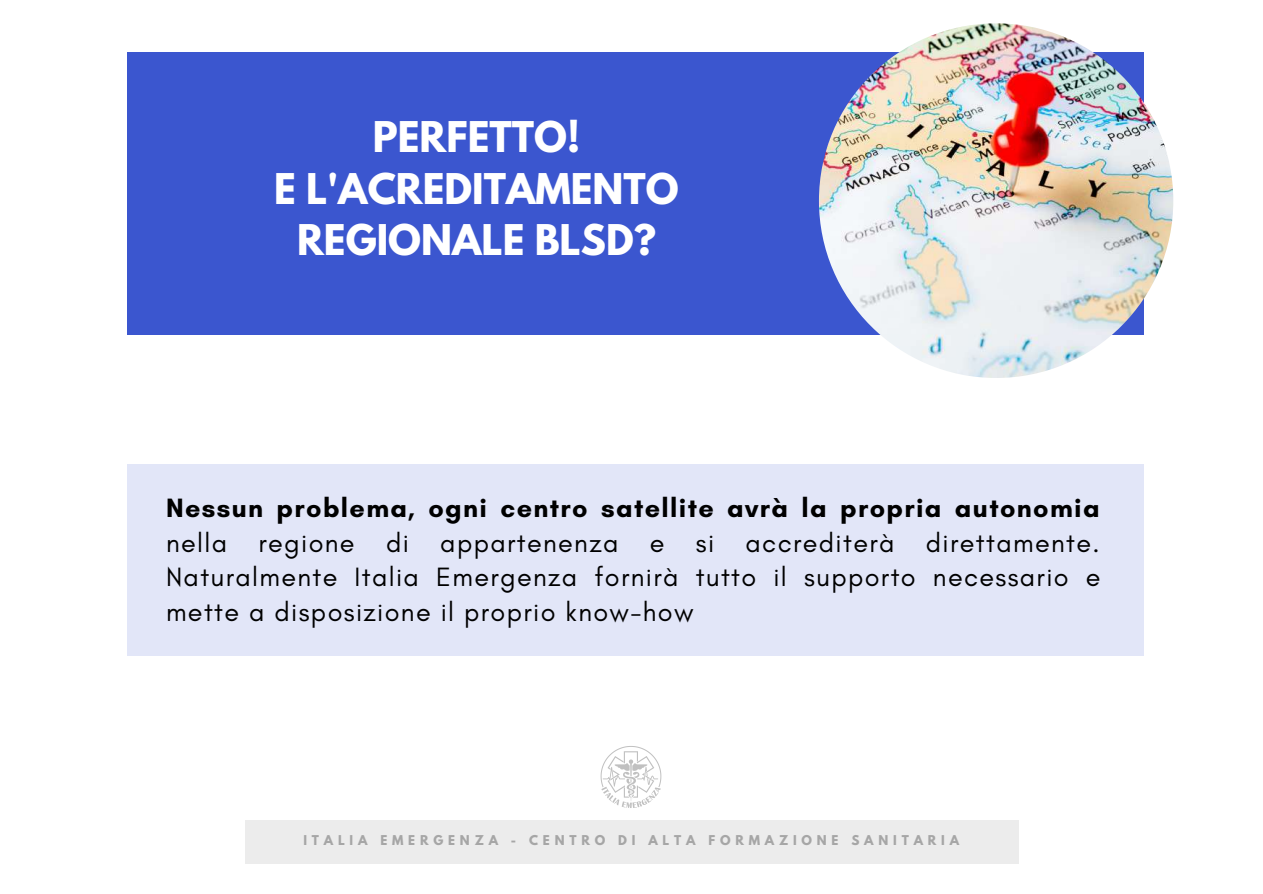
<style>
.page{position:relative;width:1263px;height:894px;background:#fff}
.page>*{position:absolute;margin:0;border:0;box-sizing:border-box;transform-origin:0 0}
.t1{font:700 37.5px/51.8px "League Spartan";color:#fff;text-align:center}
.t2{font:27px/34.8px "Glacial Indifference";letter-spacing:.05em;color:#000;text-align:justify}
.t3{font:700 27px "Glacial Indifference";letter-spacing:.05em;color:#000}
.t4{font:700 12px "League Spartan";letter-spacing:.4em;color:#a6a6a6}
</style>
<div class="page">
<div style="left:127px;top:52px;width:1017px;height:283px;background:#3b56cf"></div>
<img style="left:819px;top:23px;width:354px;height:355px;border-radius:50%">
<img style="left:600px;top:746px;width:62px;height:62px">
<div style="left:245px;top:820px;width:773px;height:44px;background:#ececec"></div>
<div style="left:127px;top:464px;width:1017px;height:191px;background:#e2e6f8"></div>
<h1 class="t1" style="left:274px;top:116px;width:406px">PERFETTO!<br>E L'ACREDITAMENTO<br>REGIONALE BLSD?</h1>
<p class="t3" style="left:166px;top:491px;width:935px">Nessun problema, ogni centro satellite avrà la propria autonomia</p>
<p class="t2" style="left:166px;top:524px;width:936px">nella regione di appartenenza e si accrediterà direttamente.<br>Naturalmente Italia Emergenza fornirà tutto il supporto necessario e mette a disposizione il proprio know-how</p>
<p class="t4" style="left:303px;top:833px;width:657px">ITALIA EMERGENZA - CENTRO DI ALTA FORMAZIONE SANITARIA</p>
</div>
